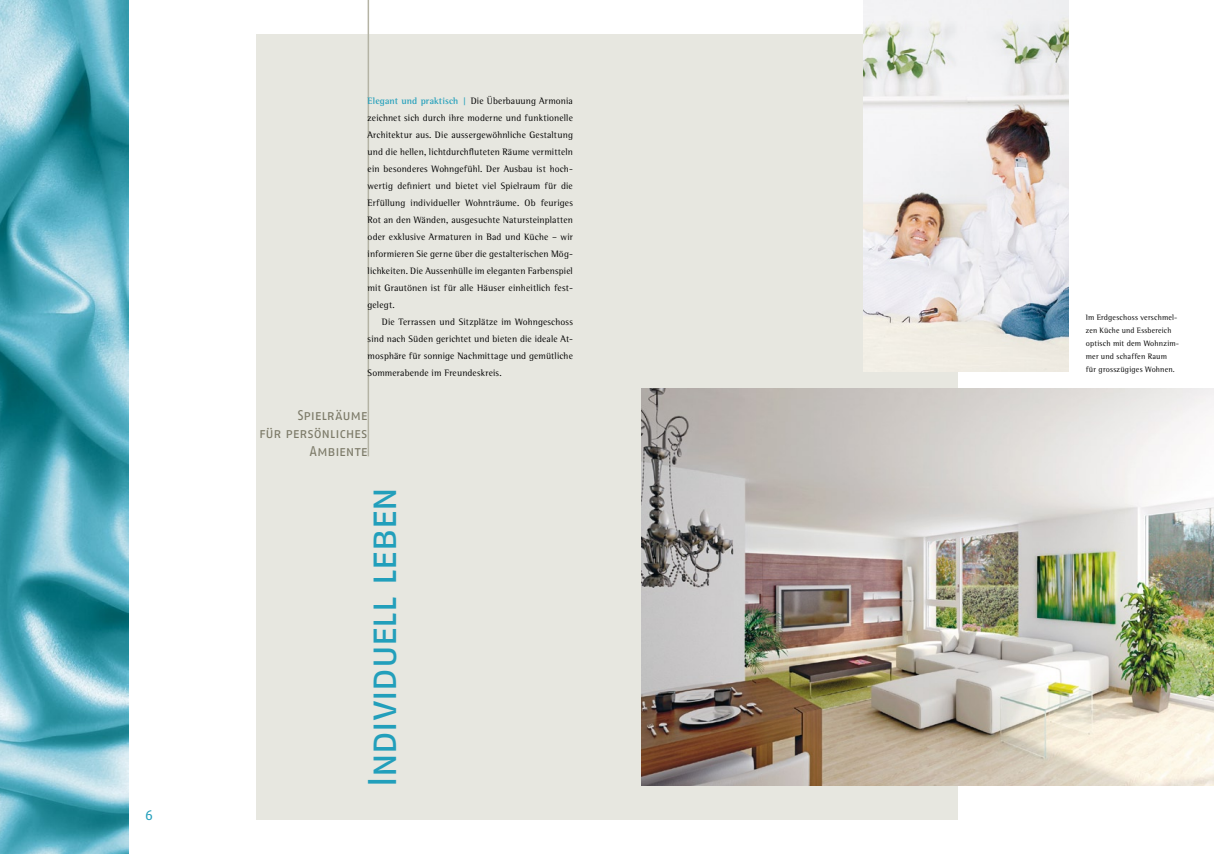
<style>
.page{position:relative;width:1214px;height:854px;background:#fff}
.page>*{position:absolute;margin:0;border:0;box-sizing:border-box;transform-origin:0 0}
.t1{font:40px "Fago No Regular Lf Caps";letter-spacing:-.045em;color:#229fbb}
.t2{font:14px/18px "Fago No Regular Lf Caps";letter-spacing:-.015em;color:#7c7a68;text-align:right}
.t3{font:14px "Fago No Regular Lf Caps";color:#229fbb}
.t4{font:9.5px/17px "Rotis Semi Serif";letter-spacing:.015em;color:#000;text-align:justify}
.t5{font:8px/13px "Rotis Semi Serif";letter-spacing:.025em;color:#000}
.s1{font-weight:700;color:#229fbb}
.s2{font-weight:700;font-size:9px;color:#229fbb}
</style>
<div class="page">
<div style="left:256px;top:34px;width:701px;height:785px;background:#e7e7e0"></div>
<hr style="left:367px;top:0;width:2px;height:456px;background:#b4b3a4">
<img style="left:641px;top:388px;width:572px;height:397px">
<img style="left:863px;top:0;width:205px;height:371px">
<img style="left:0;top:0;width:128px;height:853px">
<h2 class="t3" style="left:145px;top:806px;width:9px">6</h2>
<p class="t4" style="left:367px;top:92px;width:207px"><span class="s1">Elegant und praktisch</span> <span class="s2">|</span> Die Überbauung Armonia zeichnet sich durch ihre moderne und funktionelle Architektur aus. Die aussergewöhnliche Gestaltung und die hellen, lichtdurchfluteten Räume vermitteln ein besonderes Wohngefühl. Der Ausbau ist hoch&shy;wertig definiert und bietet viel Spielraum für die Erfüllung individueller Wohnträume. Ob feuriges Rot an den Wänden, ausgesuchte Natursteinplatten oder exklusive Armaturen in Bad und Küche – wir informieren Sie gerne über die gestalterischen Mög&shy;lichkeiten. Die Aussenhülle im eleganten Farbenspiel mit Grautönen ist für alle Häuser einheitlich fest&shy;gelegt.</p>
<p class="t4" style="left:367px;top:313px;width:207px;text-indent:14px">Die Terrassen und Sitzplätze im Wohngeschoss sind nach Süden gerichtet und bieten die ideale At&shy;mosphäre für sonnige Nachmittage und gemütliche Sommerabende im Freundeskreis.</p>
<h2 class="t2" style="left:259px;top:406px;width:110px">Spielräume<br>für persönliches<br>Ambiente</h2>
<h1 class="t1" style="left:359px;top:788px;width:303px;rotate:-90deg">Individuell leben</h1>
<p class="t5" style="left:1085px;top:310px;width:95px">Im Erdgeschoss verschmel&shy;zen Küche und Essbereich optisch mit dem Wohnzim&shy;mer und schaffen Raum<br>für grosszügiges Wohnen.</p>
</div>
